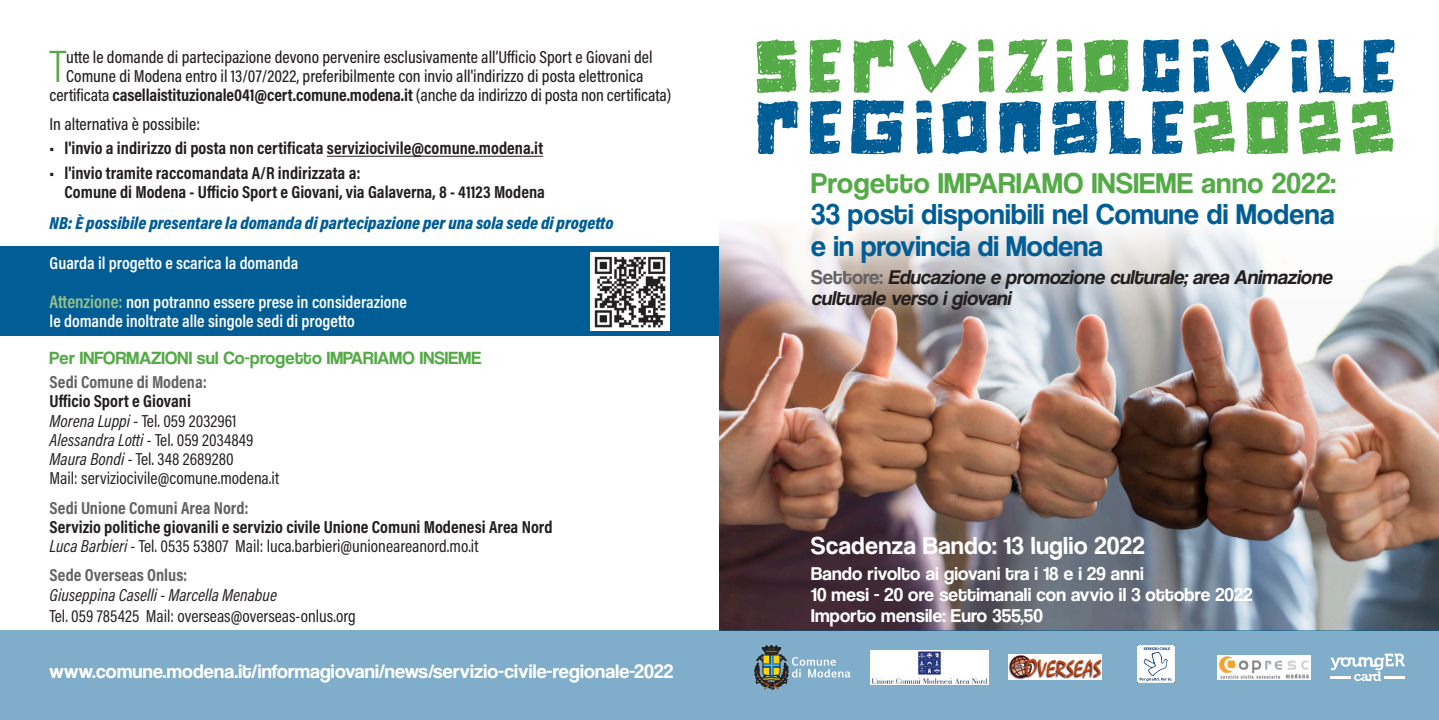
<style>
.page{position:relative;width:1439px;height:720px;background:#fff}
.page>*{position:absolute;margin:0;border:0;box-sizing:border-box;transform-origin:0 0}
.t1{font:78.75px/61.2px "Jiczyn";letter-spacing:.055em;color:#005d95}
.t2{font:300 45.85px "Acumin Pro Cond";color:#54aa46}
.t3{font:29.75px/31.5px "Coolvetica Rg";letter-spacing:.01em;color:#005d95}
.t4{font:29.75px "Coolvetica Rg";letter-spacing:.02em;color:#54aa46}
.t5{font:25.38px "Coolvetica Rg";letter-spacing:.02em;color:#fff}
.t6{font:italic 20.65px/21px "Coolvetica Rg";color:#231f20}
.t7{font:20.12px "Coolvetica Rg";letter-spacing:.01em;color:#fff}
.t8{font:19.25px/21px "Coolvetica Rg";letter-spacing:.01em;color:#fff}
.t9{font:18.38px "Coolvetica Rg";letter-spacing:.01em;color:#54aa46}
.t10{font:700 17.5px/19.2px "Acumin Pro Cond";color:#231f20}
.t11{font:500 17.5px "Acumin Pro Cond";color:#231f20}
.t12{font:17.5px/19.2px "Acumin Pro Cond";color:#231f20}
.t13{font:600 17.5px/19.2px "Acumin Pro Cond";color:#fff}
.t14{font:italic 900 17.5px "Acumin Pro Cond";color:#005d95}
.t15{font:700 17.5px "Acumin Pro Cond";color:#636366}
.t16{font:italic 17.5px "Acumin Pro Cond";color:#231f20}
.s1{font-weight:700}
.s2{font-size:18.38px;color:#9ac487}
.s3{font-style:italic}
.s4{font-weight:400;font-style:italic}
.s5{font-weight:400}
.s6{color:#54aa46}
.s7{font-style:normal;color:#636366}
</style>
<div class="page">
<div style="left:0;top:246px;width:719px;height:90px;background:#005d95"></div>
<img style="left:720px;top:318px;width:719px;height:312px">
<svg style="left:719px;top:224px;width:720px;height:94px"></svg>
<div style="left:0;top:630px;width:1439px;height:89px;background:#80aeca"></div>
<hr style="left:327px;top:156px;width:216px;height:1px;background:#231f20">
<img style="left:591px;top:252px;width:79px;height:79px">
<img style="left:1217px;top:655px;width:94px;height:24px">
<svg style="left:1330px;top:653px;width:74px;height:27px"></svg>
<hr style="left:1330px;top:676px;width:21px;height:2px;background:#fff">
<hr style="left:1384px;top:676px;width:20px;height:2px;background:#fff">
<svg style="left:754px;top:645px;width:96px;height:44px"></svg>
<img style="left:870px;top:650px;width:118px;height:34px">
<img style="left:1008px;top:654px;width:94px;height:25px">
<img style="left:1137px;top:645px;width:37px;height:37px">
<h2 class="t2" style="left:50px;top:37px;width:18px">T</h2>
<p class="t11" style="left:66px;top:45px;width:588px">utte le domande di partecipazione devono pervenire esclusivamente all’Ufficio Sport e Giovani del</p>
<p class="t11" style="left:66px;top:64px;width:579px">Comune di Modena entro il 13/07/2022, preferibilmente con invio all'indirizzo di posta elettronica</p>
<p class="t11" style="left:50px;top:84px;width:623px">certificata <span class="s1">casellaistituzionale041@cert.comune.modena.it</span> (anche da indirizzo di posta non certificata)</p>
<p class="t11" style="left:50px;top:113px;width:152px">In alternativa è possibile:</p>
<p class="t10" style="left:50px;top:138px;width:495px">• l'invio a indirizzo di posta non certificata serviziocivile@comune.modena.it</p>
<p class="t10" style="left:64px;top:162px;width:482px;text-indent:-15px">• l'invio tramite raccomandata A/R indirizzata a:<br>Comune di Modena - Ufficio Sport e Giovani, via Galaverna, 8 - 41123 Modena</p>
<p class="t14" style="left:50px;top:211px;width:565px">NB: È possibile presentare la domanda di partecipazione per una sola sede di progetto</p>
<p class="t13" style="left:50px;top:253px;width:250px">Guarda il progetto e scarica la domanda</p>
<p class="t13" style="left:50px;top:291px;width:359px"><span class="s2">Attenzione:</span> non potranno essere prese in considerazione le domande inoltrate alle singole sedi di progetto</p>
<p class="t9" style="left:50px;top:347px;width:433px">Per INFORMAZIONI sul Co-progetto IMPARIAMO INSIEME</p>
<p class="t15" style="left:50px;top:370px;width:159px">Sedi Comune di Modena:</p>
<p class="t12" style="left:50px;top:391px;width:231px"><span class="s1">Ufficio Sport e Giovani<br></span><span class="s3">Morena Luppi</span> - Tel. 059 2032961<br><span class="s3">Alessandra Lotti</span> - Tel. 059 2034849<br><span class="s3">Maura Bondi</span> - Tel. 348 2689280<br>Mail: serviziocivile@comune.modena.it</p>
<p class="t15" style="left:50px;top:496px;width:201px">Sedi Unione Comuni Area Nord:</p>
<p class="t10" style="left:50px;top:516px;width:504px">Servizio politiche giovanili e servizio civile Unione Comuni Modenesi Area Nord<br><span class="s4">Luca Barbieri</span> <span class="s5">- Tel. 0535 53807 Mail: luca.barbieri@unioneareanord.mo.it</span></p>
<p class="t15" style="left:50px;top:563px;width:139px">Sede Overseas Onlus:</p>
<p class="t16" style="left:50px;top:583px;width:229px">Giuseppina Caselli - Marcella Menabue</p>
<p class="t12" style="left:50px;top:605px;width:308px">Tel. 059 785425 Mail: overseas@overseas-onlus.org</p>
<p class="t7" style="left:50px;top:659px;width:625px">www.comune.modena.it/informagiovani/news/servizio-civile-regionale-2022</p>
<h1 class="t1" style="left:756px;top:35px;width:646px"><span class="s6">SERVIZIO</span>CIVILE<br>REGIONALE<span class="s6">2022</span></h1>
<h3 class="t4" style="left:811px;top:165px;width:526px">Progetto IMPARIAMO INSIEME anno 2022:</h3>
<h3 class="t3" style="left:811px;top:198px;width:525px">33 posti disponibili nel Comune di Modena e in provincia di Modena</h3>
<p class="t6" style="left:811px;top:266px;width:526px"><span class="s7">S e t t o r e :</span> Educazione e promozione culturale;area Animazione culturale verso igiovani</p>
<h3 class="t5" style="left:811px;top:530px;width:335px">Scadenza Bando: 13 luglio 2022</h3>
<p class="t8" style="left:811px;top:562px;width:443px">Bando rivolto ai giovani tra i 18 e i 29 anni<br>10 mesi - 20 ore settimanali con avvio il 3 ottobre 2022<br>Importo mensile: Euro 355,50</p>
</div>
